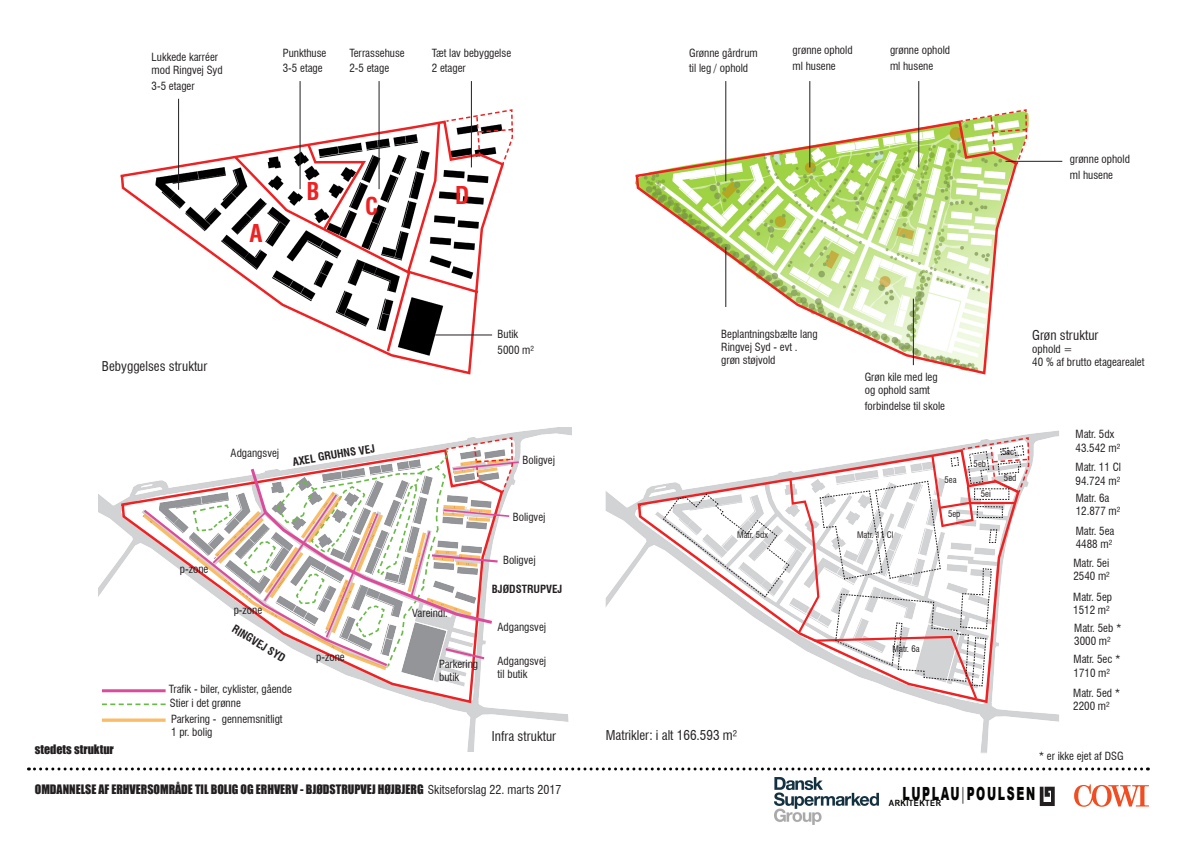
<style>
.page{position:relative;width:1191px;height:842px;background:#fff}
.page>*{position:absolute;margin:0;border:0;box-sizing:border-box;transform-origin:0 0}
.t1{font:700 condensed 24px "Swiss 721 BT";color:#ee2123}
.t2{font:900 18.1px "Arial";letter-spacing:.15em;color:#040503;scale:.61 1}
.t3{font:condensed 13.2px "Swiss 721 BT";color:#231f20}
.t4{font:12px "Impact";color:#231f20}
.t5{font:condensed 11px/13.2px "Swiss 721 BT";color:#231f20}
.t6{font:700 condensed 11px "Swiss 721 BT";color:#231f20}
.t7{font:condensed 8.8px "Swiss 721 BT";color:#231f20}
.t8{font:700 8.6px "Arial Narrow";letter-spacing:.05em;color:#040503;scale:1.06 1}
.s1{font-family:"Swiss 721 BT";font-stretch:condensed}
.s2{color:#050504}
.s3{color:#231f20}
</style>
<div class="page">
<img style="left:98px;top:427px;width:473px;height:324px">
<img style="left:606px;top:431px;width:452px;height:321px">
<svg style="left:635px;top:448px;width:386px;height:257px"></svg>
<svg style="left:118px;top:448px;width:387px;height:257px"></svg>
<svg style="left:635px;top:119px;width:382px;height:256px"></svg>
<svg style="left:120px;top:119px;width:353px;height:256px"></svg>
<hr style="left:178px;top:99px;width:1px;height:91px;background:#231f20">
<hr style="left:300px;top:81px;width:1px;height:108px;background:#231f20">
<hr style="left:809px;top:81px;width:1px;height:86px;background:#231f20">
<hr style="left:918px;top:81px;width:1px;height:86px;background:#231f20">
<hr style="left:913px;top:299px;width:1px;height:66px;background:#231f20">
<hr style="left:379px;top:81px;width:1px;height:108px;background:#231f20">
<hr style="left:471px;top:81px;width:1px;height:86px;background:#231f20">
<hr style="left:725px;top:81px;width:1px;height:100px;background:#231f20">
<hr style="left:725px;top:247px;width:1px;height:60px;background:#231f20">
<hr style="left:1005px;top:161px;width:57px;height:1px;background:#231f20">
<hr style="left:102px;top:689px;width:64px;height:3px;background:#de4a9b">
<svg style="left:102px;top:718px;width:64px;height:4px"></svg>
<svg style="left:102px;top:703px;width:64px;height:2px"></svg>
<svg style="left:663px;top:437px;width:367px;height:264px"></svg>
<svg style="left:959px;top:109px;width:69px;height:57px"></svg>
<svg style="left:232px;top:109px;width:282px;height:245px"></svg>
<svg style="left:141px;top:437px;width:379px;height:234px"></svg>
<svg style="left:1074px;top:784px;width:74px;height:23px"></svg>
<svg style="left:1039px;top:787px;width:15px;height:19px"></svg>
<img style="left:774px;top:778px;width:104px;height:47px">
<svg style="left:28px;top:767px;width:1120px;height:3px"></svg>
<p class="t5" style="left:152px;top:50px;width:73px">Lukkede karréer mod Ringvej Syd</p>
<p class="t5" style="left:152px;top:79px;width:45px">3-5 etager</p>
<p class="t5" style="left:283px;top:46px;width:45px">Punkthuse</p>
<p class="t5" style="left:283px;top:62px;width:41px">3-5 etage</p>
<p class="t5" style="left:349px;top:46px;width:57px">Terrassehuse</p>
<p class="t5" style="left:349px;top:62px;width:41px">2-5 etage</p>
<p class="t5" style="left:432px;top:46px;width:81px">Tæt lav bebyggelse</p>
<p class="t5" style="left:432px;top:62px;width:35px">2 etager</p>
<p class="t1" style="left:249px;top:219px;width:15px">A</p>
<p class="t1" style="left:306px;top:176px;width:15px">B</p>
<p class="t1" style="left:365px;top:192px;width:15px">C</p>
<p class="t1" style="left:455px;top:181px;width:16px">D</p>
<p class="t5" style="left:689px;top:45px;width:70px;line-height:15.8px">Grønne gårdrum til leg / ophold</p>
<p class="t5" style="left:792px;top:42px;width:62px;line-height:15.8px">grønne ophold ml husene</p>
<p class="t5" style="left:890px;top:42px;width:62px;line-height:15.8px">grønne ophold ml husene</p>
<p class="t5" style="left:1070px;top:151px;width:62px;line-height:15.8px">grønne ophold ml husene</p>
<p class="t3" style="left:102px;top:359px;width:107px">Bebyggelses struktur</p>
<p class="t5" style="left:497px;top:327px;width:22px">Butik</p>
<p class="t5" style="left:497px;top:343px;width:38px">5000 m²</p>
<p class="t5" style="left:180px;top:562px;width:30px">p-zone</p>
<p class="t5" style="left:231px;top:446px;width:50px">Adgangsvej</p>
<p class="t6" style="left:292px;top:455px;width:85px;rotate:-9deg">AXEL GRUHNS VEJ</p>
<p class="t5" style="left:234px;top:603px;width:30px">p-zone</p>
<p class="t5" style="left:412px;top:607px;width:37px">Vareindl.</p>
<p class="t5" style="left:522px;top:453px;width:34px">Boligvej</p>
<p class="t5" style="left:513px;top:510px;width:34px">Boligvej</p>
<p class="t5" style="left:503px;top:554px;width:34px">Boligvej</p>
<p class="t6" style="left:492px;top:582px;width:72px">BJØDSTRUPVEJ</p>
<p class="t6" style="left:236px;top:622px;width:61px;rotate:31deg">RINGVEJ SYD</p>
<p class="t5" style="left:497px;top:621px;width:50px">Adgangsvej</p>
<p class="t5" style="left:316px;top:651px;width:30px">p-zone</p>
<p class="t5" style="left:497px;top:654px;width:50px">Adgangsvej til butik</p>
<p class="t5" style="left:439px;top:657px;width:40px">Parkering butik</p>
<p class="t5" style="left:721px;top:327px;width:98px">Beplantningsbælte lang<br>Ringvej Syd - evt . grøn støjvold</p>
<p class="t7" style="left:737px;top:530px;width:32px">Matr. 5dx</p>
<p class="t4" style="left:35px;top:740px;width:81px">stedets struktur</p>
<p class="t5" style="left:169px;top:682px;width:124px">Trafik - biler, cyklister, gående</p>
<p class="t5" style="left:170px;top:697px;width:72px">Stier i det grønne</p>
<p class="t5" style="left:171px;top:712px;width:113px">Parkering - gennemsnitligt</p>
<p class="t5" style="left:171px;top:725px;width:43px">1 pr. bolig</p>
<p class="t3" style="left:492px;top:728px;width:66px">Infra struktur</p>
<p class="t3" style="left:606px;top:727px;width:133px">Matrikler: i alt 166.593 m²</p>
<p class="t5" style="left:864px;top:371px;width:74px">Grøn kile med leg og ophold samt</p>
<p class="t5" style="left:864px;top:400px;width:82px">forbindelse til skole</p>
<p class="t7" style="left:857px;top:530px;width:38px">Matr. 11 Cl</p>
<p class="t7" style="left:944px;top:475px;width:14px">5ea</p>
<p class="t7" style="left:948px;top:508px;width:14px">5ep</p>
<p class="t7" style="left:973px;top:459px;width:14px">5eb</p>
<p class="t7" style="left:981px;top:489px;width:12px">5ei</p>
<p class="t7" style="left:1002px;top:447px;width:14px">5ec</p>
<p class="t7" style="left:1004px;top:473px;width:14px">5ed</p>
<p class="t7" style="left:892px;top:644px;width:29px">Matr. 6a</p>
<p class="t3" style="left:1032px;top:327px;width:68px">Grøn struktur</p>
<p class="t5" style="left:1032px;top:342px;width:42px">ophold =</p>
<p class="t5" style="left:1032px;top:355px;width:114px">40 % af brutto etagearealet</p>
<p class="t5" style="left:1075px;top:428px;width:40px">Matr. 5dx</p>
<p class="t5" style="left:1075px;top:441px;width:46px">43.542 m²</p>
<p class="t5" style="left:1075px;top:461px;width:47px">Matr. 11 Cl</p>
<p class="t5" style="left:1075px;top:474px;width:46px">94.724 m²</p>
<p class="t5" style="left:1075px;top:491px;width:35px">Matr. 6a</p>
<p class="t5" style="left:1075px;top:504px;width:46px">12.877 m²</p>
<p class="t5" style="left:1075px;top:524px;width:40px">Matr. 5ea</p>
<p class="t5" style="left:1075px;top:538px;width:38px">4488 m²</p>
<p class="t5" style="left:1073px;top:556px;width:37px">Matr. 5ei</p>
<p class="t5" style="left:1073px;top:569px;width:38px">2540 m²</p>
<p class="t5" style="left:1073px;top:590px;width:40px">Matr. 5ep</p>
<p class="t5" style="left:1073px;top:603px;width:38px">1512 m²</p>
<p class="t5" style="left:1074px;top:621px;width:49px">Matr. 5eb *</p>
<p class="t5" style="left:1074px;top:634px;width:38px">3000 m²</p>
<p class="t5" style="left:1073px;top:653px;width:49px">Matr. 5ec *</p>
<p class="t5" style="left:1073px;top:666px;width:38px">1710 m²</p>
<p class="t5" style="left:1073px;top:686px;width:49px">Matr. 5ed *</p>
<p class="t5" style="left:1073px;top:699px;width:38px">2200 m²</p>
<p class="t5" style="left:1038px;top:749px;width:86px">* er ikke ejet af DSG</p>
<p class="t4" style="left:35px;top:779px;width:528px">OMDANNELSE AF ERHVERSOMRÅDE TIL BOLIG OG ERHVERV - BJØDSTRUPVEJ HØJBJERG <span class="s1">Skitseforslag 22. marts 2017</span></p>
<p class="t2" style="left:902px;top:780px;width:219px"><span class="s2">LUPLAU</span> <span class="s3">|</span> POULSEN</p>
<p class="t8" style="left:889px;top:796px;width:51px">ARKITEKTER</p>
</div>
